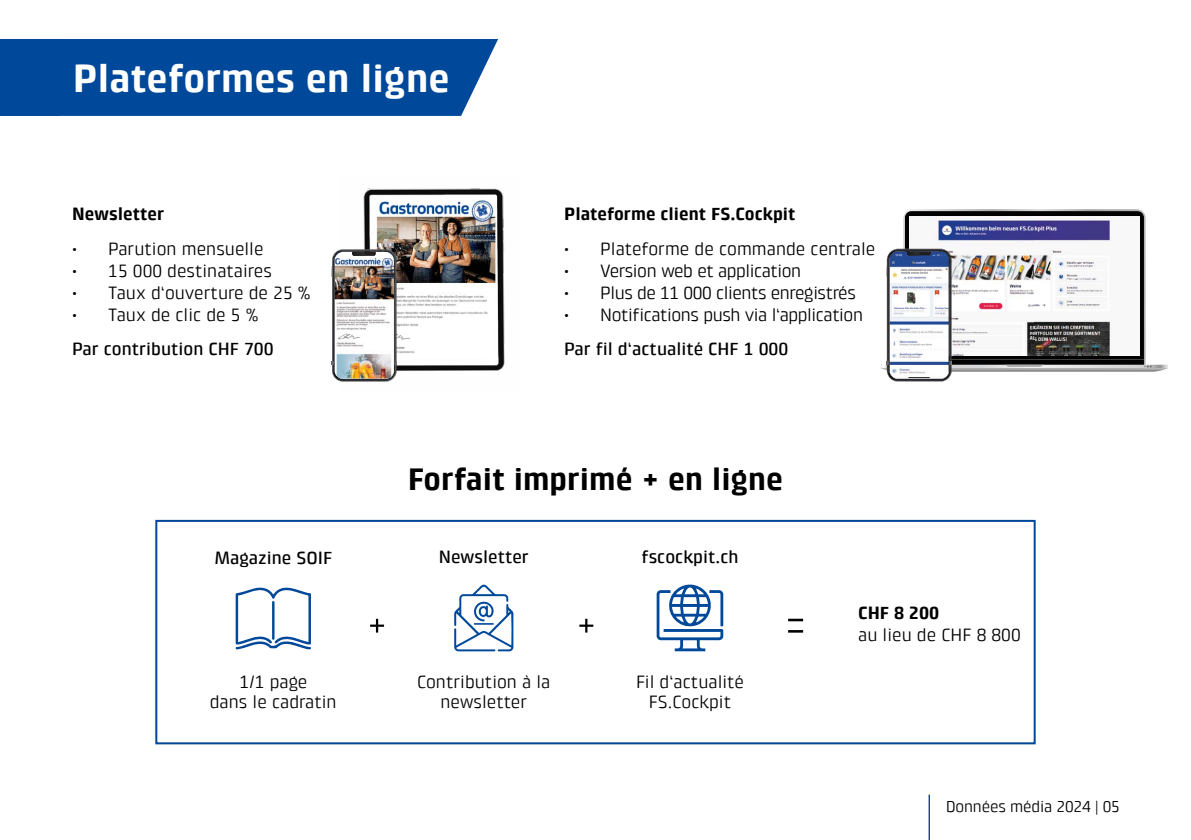
<style>
.page{position:relative;width:1191px;height:840px;background:#fff}
.page>*{position:absolute;margin:0;border:0;box-sizing:border-box;transform-origin:0 0}
.t1{font:700 40px "Klint Pro";color:#fff}
.t2{font:700 32px "Klint Pro";color:#000}
.t3{font:18px/20px "Klint Pro";color:#000;text-align:center}
.t4{font:18px "Klint Pro";letter-spacing:-.025em;color:#000}
.t5{font:500 18px "Klint Pro";color:#000}
.t6{font:700 18px "Klint Pro";color:#000}
.t7{font:16px "Klint Pro";letter-spacing:-.01em;color:#000}
</style>
<div class="page">
<hr style="left:928px;top:794px;width:2px;height:45px;background:#00489a">
<div style="left:59px;top:39px;width:439px;height:77px;background:#00489a"></div>
<img style="left:339px;top:188px;width:166px;height:194px">
<svg style="left:370px;top:618px;width:14px;height:14px"></svg>
<svg style="left:579px;top:618px;width:14px;height:14px"></svg>
<hr style="left:788px;top:618px;width:15px;height:3px;background:#000">
<hr style="left:788px;top:629px;width:15px;height:3px;background:#000">
<svg style="left:236px;top:587px;width:75px;height:62px"></svg>
<svg style="left:656px;top:584px;width:67px;height:67px"></svg>
<svg style="left:454px;top:584px;width:59px;height:67px"></svg>
<hr style="left:474px;top:622px;width:20px;height:2px;background:#00489a">
<div style="left:155px;top:519px;width:880px;height:225px;border:2px solid #004799"></div>
<div style="left:0;top:39px;width:59px;height:77px;background:#00489a"></div>
<svg style="left:881px;top:209px;width:287px;height:172px"></svg>
<img style="left:331px;top:249px;width:66px;height:132px">
<h1 class="t1" style="left:73px;top:56px;width:378px">Plateformes en ligne</h1>
<p class="t6" style="left:72px;top:204px;width:93px">Newsletter</p>
<p class="t3" style="left:72px;top:238px;width:193px">• Parution mensuelle</p>
<p class="t3" style="left:72px;top:260px;width:201px">• 15 000 destinataires</p>
<p class="t3" style="left:72px;top:282px;width:240px">• Taux d‘ouverture de 25 %</p>
<p class="t3" style="left:72px;top:304px;width:188px">• Taux de clic de 5 %</p>
<p class="t5" style="left:72px;top:338px;width:203px">Par contribution CHF 700</p>
<p class="t6" style="left:564px;top:204px;width:233px">Plateforme client FS.Cockpit</p>
<p class="t3" style="left:564px;top:238px;width:312px">• Plateforme de commande centrale</p>
<p class="t4" style="left:564px;top:260px;width:238px">• Version web et application</p>
<p class="t4" style="left:564px;top:282px;width:293px">• Plus de 11 000 clients enregistrés</p>
<p class="t4" style="left:564px;top:304px;width:300px">• Notifications push via l‘application</p>
<p class="t5" style="left:564px;top:338px;width:226px">Par fil d‘actualité CHF 1 000</p>
<h2 class="t2" style="left:408px;top:460px;width:377px">Forfait imprimé + en ligne</h2>
<p class="t5" style="left:214px;top:547px;width:119px">Magazine SOIF</p>
<p class="t5" style="left:439px;top:546px;width:92px">Newsletter</p>
<p class="t5" style="left:641px;top:546px;width:99px">fscockpit.ch</p>
<p class="t3" style="left:210px;top:671px;width:128px">1/1 page<br>dans le cadratin</p>
<p class="t3" style="left:417px;top:671px;width:135px">Contribution à la newsletter</p>
<p class="t3" style="left:636px;top:671px;width:109px">Fil d‘actualité<br>FS.Cockpit</p>
<p class="t6" style="left:858px;top:602px;width:83px">CHF 8 200</p>
<p class="t3" style="left:858px;top:624px;width:164px">au lieu de CHF 8 800</p>
<p class="t7" style="left:945px;top:797px;width:176px">Données média 2024 | 05</p>
</div>
